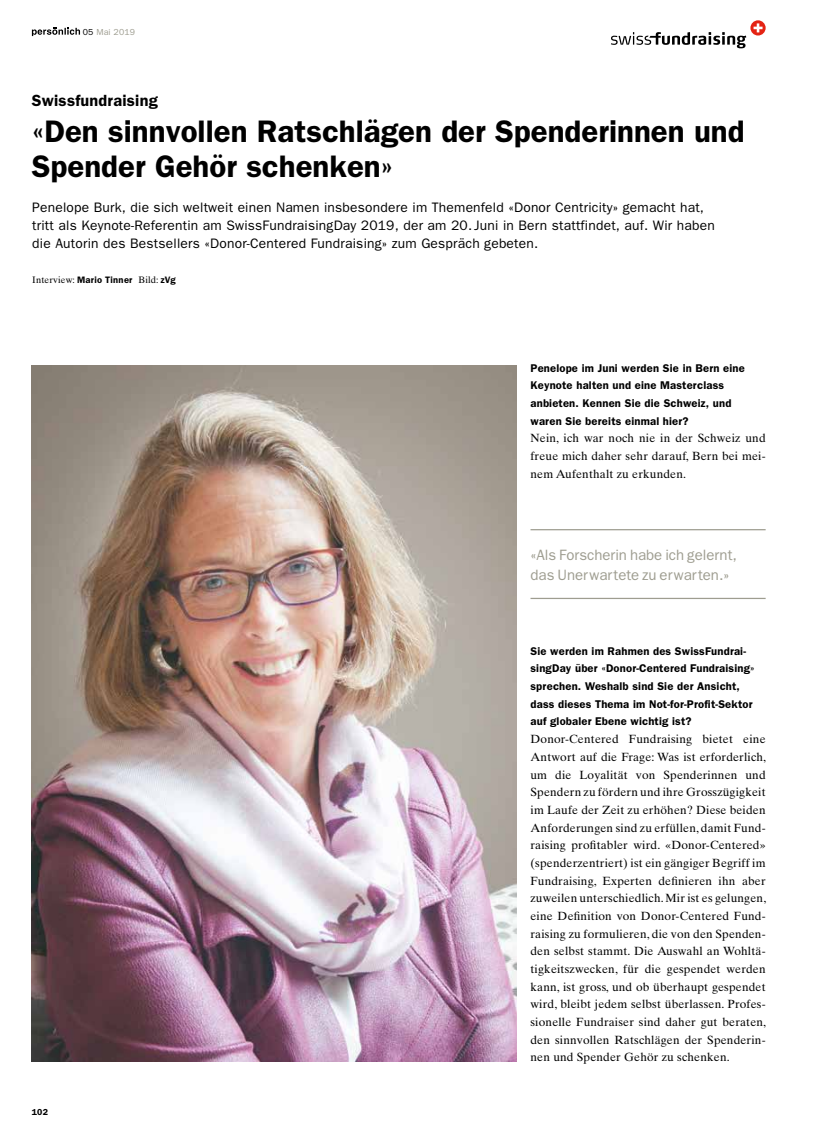
<style>
.page{position:relative;width:833px;height:1134px;background:#fff}
.page>*{position:absolute;margin:0;border:0;box-sizing:border-box;transform-origin:0 0}
.t1{font:600 31.25px/35.4px "Franklin Gothic";color:#000}
.t2{font:600 16.25px "Franklin Gothic";letter-spacing:.015em;color:#000}
.t3{font:15px/20px "Franklin Gothic";color:#9e9d90}
.t4{font:13.75px/17.6px "Franklin Gothic";letter-spacing:.015em;color:#000}
.t5{font:11.88px/17.6px "Times Ten";letter-spacing:.015em;color:#000;text-align:justify}
.t6{font:600 11.25px/17.6px "Franklin Gothic";letter-spacing:.015em;color:#000}
.t7{font:9.38px "Times Ten";letter-spacing:.015em;color:#000}
.t8{font:8.75px "Franklin Gothic";letter-spacing:.015em;color:#9e9d90}
.t9{font:600 8.75px "Franklin Gothic";color:#000}
.s1{color:#000}
.s2{font-family:"Franklin Gothic";font-weight:600}
</style>
<div class="page">
<svg style="left:32px;top:28px;width:48px;height:8px"></svg>
<svg style="left:750px;top:20px;width:15px;height:16px"></svg>
<svg style="left:753px;top:23px;width:9px;height:9px"></svg>
<svg style="left:611px;top:32px;width:135px;height:16px"></svg>
<img style="left:32px;top:366px;width:484px;height:695px">
<hr style="left:530px;top:529px;width:235px;height:1px;background:#9e9d90">
<hr style="left:530px;top:598px;width:235px;height:1px;background:#9e9d90">
<p class="t8" style="left:83px;top:27px;width:54px"><span class="s1">05</span> Mai 2019</p>
<h2 class="t2" style="left:32px;top:91px;width:127px">Swissfundraising</h2>
<h1 class="t1" style="left:32px;top:113px;width:714px">«Den sinnvollen Ratschlägen der Spenderinnen und<br>Spender Gehör schenken»</h1>
<p class="t4" style="left:32px;top:199px;width:684px">Penelope Burk, die sich weltweit einen Namen insbesondere im Themenfeld «Donor Centricity» gemacht hat, tritt als Keynote-Referentin am SwissFundraisingDay 2019, der am 20. Juni in Bern stattfindet, auf. Wir haben die Autorin des Bestsellers «Donor-Centered Fundraising» zum Gespräch gebeten.</p>
<p class="t7" style="left:32px;top:274px;width:145px">Interview: <span class="s2">Mario Tinner</span> Bild: <span class="s2">zVg</span></p>
<p class="t6" style="left:530px;top:359px;width:216px">Penelope im Juni werden Sie in Bern eine Keynote halten und eine Masterclass anbieten. Kennen Sie die Schweiz, und waren Sie bereits einmal hier?</p>
<p class="t5" style="left:530px;top:429px;width:237px">Nein, ich war noch nie in der Schweiz und freue mich daher sehr darauf, Bern bei mei&shy;nem Aufenthalt zu erkunden.</p>
<p class="t3" style="left:530px;top:545px;width:208px">«Als Forscherin habe ich gelernt, das Unerwartete zu erwarten.»</p>
<p class="t9" style="left:32px;top:1106px;width:18px">102</p>
<p class="t6" style="left:530px;top:642px;width:226px">Sie werden im Rahmen des SwissFundrai&shy;singDay über «Donor-Centered Fundraising» sprechen. Weshalb sind Sie der Ansicht, dass dieses Thema im Not-for-Profit-Sektor auf globaler Ebene wichtig ist?</p>
<p class="t5" style="left:530px;top:730px;width:237px">Donor-Centered Fundraising bietet eine Antwort auf die Frage: Was ist erforderlich, um die Loyalität von Spenderinnen und Spendern zu fördern und ihre Grosszügigkeit im Laufe der Zeit zu erhöhen? Diese beiden Anforderungen sind zu erfüllen, damit Fund&shy;raising profitabler wird. «Donor-Centered» (spenderzentriert) ist ein gängiger Begriff im Fundraising, Experten definieren ihn aber zuweilen unterschiedlich. Mir ist es gelungen, eine Definition von Donor-Centered Fund&shy;raising zu formulieren, die von den Spenden&shy;den selbst stammt. Die Auswahl an Wohltä&shy;tigkeitszwecken, für die gespendet werden kann, ist gross, und ob überhaupt gespendet wird, bleibt jedem selbst überlassen. Profes&shy;sionelle Fundraiser sind daher gut beraten, den sinnvollen Ratschlägen der Spenderin&shy;nen und Spender Gehör zu schenken.</p>
</div>
